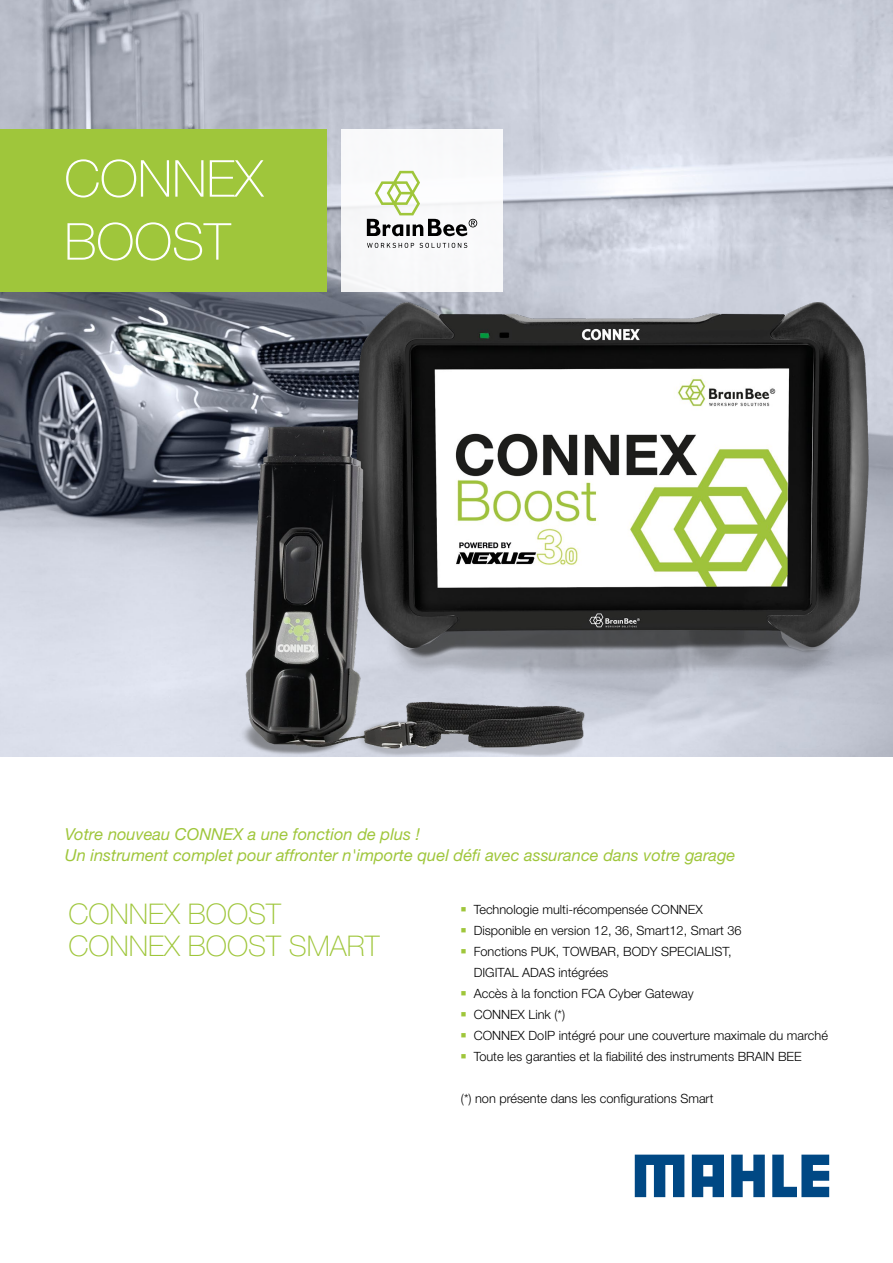
<style>
.page{position:relative;width:893px;height:1263px;background:#fff}
.page>*{position:absolute;margin:0;border:0;box-sizing:border-box;transform-origin:0 0}
.t1{font:100 51px/63px "Helvetica Neue LT Pro";letter-spacing:-.005em;color:#fff}
.t2{font:100 28.5px/31.5px "Helvetica Neue LT Pro";color:#9fc63b}
.t3{font:italic 16.5px/21px "Helvetica Neue LT Pro";color:#9fc63b}
.t4{font:300 12.75px/21px "Helvetica Neue LT Pro";color:#000}
.s1{color:#9fc63b}
</style>
<div class="page">
<img style="left:0;top:0;width:893px;height:756px">
<div style="left:0;top:129px;width:327px;height:162px;background:#9fc63b"></div>
<img style="left:294px;top:231px;width:599px;height:464px">
<img style="left:202px;top:403px;width:396px;height:354px">
<div style="left:341px;top:129px;width:162px;height:162px;background:#f8f9fa"></div>
<svg style="left:367px;top:243px;width:47px;height:5px"></svg>
<svg style="left:420px;top:243px;width:47px;height:5px"></svg>
<svg style="left:367px;top:171px;width:110px;height:65px"></svg>
<svg style="left:635px;top:1154px;width:49px;height:43px"></svg>
<svg style="left:731px;top:1154px;width:34px;height:43px"></svg>
<svg style="left:772px;top:1154px;width:57px;height:43px"></svg>
<svg style="left:692px;top:1154px;width:32px;height:43px"></svg>
<h1 class="t1" style="left:64px;top:146px;width:201px">CONNEX<br>BOOST</h1>
<p class="t3" style="left:65px;top:823px;width:672px">Votre nouveau CONNEX a une fonction de plus !<br>Un instrument complet pour affronter n'importe quel défi avec assurance dans votre garage</p>
<h2 class="t2" style="left:68px;top:898px;width:313px">CONNEX BOOST<br>CONNEX BOOST SMART</h2>
<p class="t4" style="left:461px;top:898px;width:243px"><span class="s1">■</span> Technologie multi-récompensée CONNEX</p>
<p class="t4" style="left:461px;top:919px;width:282px"><span class="s1">■</span> Disponible en version 12, 36, Smart12, Smart 36</p>
<p class="t4" style="left:474px;top:940px;width:259px;text-indent:-13px"><span class="s1">■</span> Fonctions PUK, TOWBAR, BODY SPECIALIST,<br>DIGITAL ADAS intégrées</p>
<p class="t4" style="left:461px;top:982px;width:234px"><span class="s1">■</span> Accès à la fonction FCA Cyber Gateway</p>
<p class="t4" style="left:461px;top:1003px;width:106px"><span class="s1">■</span> CONNEX Link (*)</p>
<p class="t4" style="left:461px;top:1024px;width:369px"><span class="s1">■</span> CONNEX DoIP intégré pour une couverture maximale du marché</p>
<p class="t4" style="left:461px;top:1045px;width:342px"><span class="s1">■</span> Toute les garanties et la fiabilité des instruments BRAIN BEE</p>
<p class="t4" style="left:461px;top:1087px;width:254px">(*) non présente dans les configurations Smart</p>
</div>
